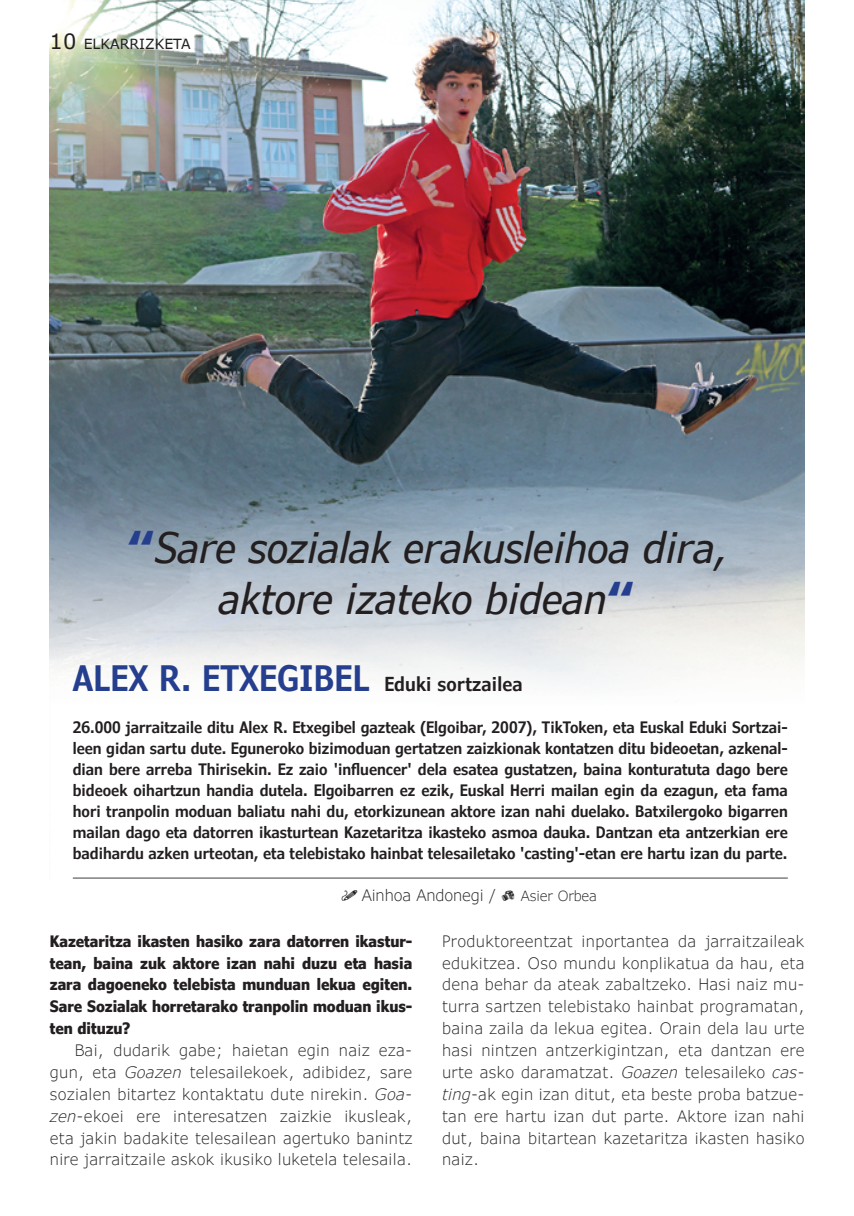
<style>
.page{position:relative;width:854px;height:1216px;background:#fff}
.page>*{position:absolute;margin:0;border:0;box-sizing:border-box;transform-origin:0 0}
.t1{font:italic condensed 42px "Verdana Pro";color:#231f20}
.t2{font:600 condensed 35px "Verdana Pro";letter-spacing:.01em;color:#253f8e}
.t3{font:300 15.75px/21.9px "Verdana Pro";letter-spacing:.02em;color:#231f20;text-align:justify}
.t4{font:600 condensed 15.75px/21px "Verdana Pro";color:#231f20;text-align:justify}
.t5{font:700 condensed 15.75px/21.9px "Verdana Pro";color:#231f20;text-align:justify}
.t6{font:300 15.75px "Verdana Pro";letter-spacing:-.01em;color:#231f20}
.t7{font:14px "Verdana Pro";color:#231f20}
.s1{font-size:21px}
.s2{font-weight:900;font-style:normal;font-stretch:normal;color:#253f8e}
.s3{font-size:19.25px;color:#231f20}
.s4{font-family:"Kamera Dings";font-weight:400;font-size:14px}
.s5{font-size:14px}
.s6{font-style:italic}
</style>
<div class="page">
<img style="left:50px;top:0;width:754px;height:879px">
<hr style="left:73px;top:877px;width:714px;height:2px;background:#231f20">
<p class="t7" style="left:50px;top:35px;width:142px"><span class="s1">10</span> ELKARRIZKETA</p>
<p class="t1" style="left:127px;top:521px;width:601px"><span class="s2">“</span>Sare sozialak erakusleihoa dira,</p>
<p class="t1" style="left:219px;top:571px;width:417px">aktore izateko bidean<span class="s2">“</span></p>
<p class="t2" style="left:73px;top:655px;width:451px">ALEX R. ETXEGIBEL <span class="s3">Eduki sortzailea</span></p>
<p class="t4" style="left:73px;top:716px;width:716px">26.000 jarraitzaile ditu Alex R. Etxegibel gazteak (Elgoibar, 2007), TikToken, eta Euskal Eduki Sortzai&shy;leen gidan sartu dute. Eguneroko bizimoduan gertatzen zaizkionak kontatzen ditu bideoetan, azkenal&shy;dian bere arreba Thirisekin. Ez zaio 'influencer' dela esatea gustatzen, baina konturatuta dago bere bideoek oihartzun handia dutela. Elgoibarren ez ezik, Euskal Herri mailan egin da ezagun, eta fama hori tranpolin moduan baliatu nahi du, etorkizunean aktore izan nahi duelako. Batxilergoko bigarren mailan dago eta datorren ikasturtean Kazetaritza ikasteko asmoa dauka. Dantzan eta antzerkian ere badihardu azken urteotan, eta telebistako hainbat telesailetako 'casting'-etan ere hartu izan du parte.</p>
<p class="t6" style="left:361px;top:885px;width:236px">Ainhoa Andonegi / <span class="s4">l</span> <span class="s5">Asier Orbea</span></p>
<p class="t5" style="left:50px;top:929px;width:364px">Kazetaritza ikasten hasiko zara datorren ikastur&shy;tean, baina zuk aktore izan nahi duzu eta hasia zara dagoeneko telebista munduan lekua egiten.<br>Sare Sozialak horretarako tranpolin moduan ikus&shy;ten dituzu?</p>
<p class="t3" style="left:50px;top:1039px;width:364px;text-indent:25px">Bai, dudarik gabe; haietan egin naiz eza&shy;gun, eta <span class="s6">Goazen</span> telesailekoek, adibidez, sare sozialen bitartez kontaktatu dute nirekin. <span class="s6">Goa&shy;zen</span>-ekoei ere interesatzen zaizkie ikusleak, eta jakin badakite telesailean agertuko banintz nire jarraitzaile askok ikusiko luketela telesaila.</p>
<p class="t3" style="left:442px;top:930px;width:364px">Produktoreentzat inportantea da jarraitzaileak edukitzea. Oso mundu konplikatua da hau, eta dena behar da ateak zabaltzeko. Hasi naiz mu&shy;turra sartzen telebistako hainbat programatan, baina zaila da lekua egitea. Orain dela lau urte hasi nintzen antzerkigintzan, eta dantzan ere urte asko daramatzat. <span class="s6">Goazen</span> telesaileko <span class="s6">cas&shy;ting</span>-ak egin izan ditut, eta beste proba batzue&shy;tan ere hartu izan dut parte. Aktore izan nahi dut, baina bitartean kazetaritza ikasten hasiko naiz.</p>
</div>
